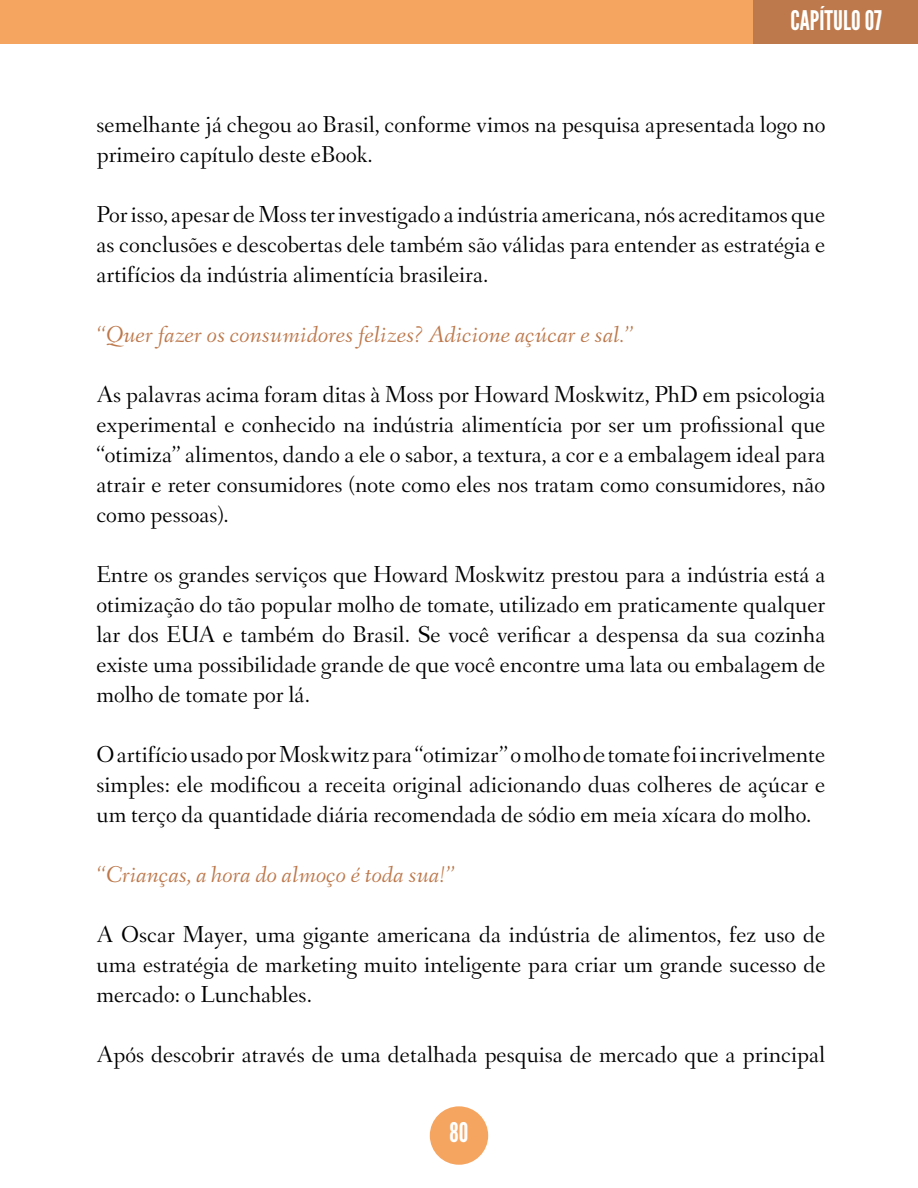
<style>
.page{position:relative;width:918px;height:1188px;background:#fff}
.page>*{position:absolute;margin:0;border:0;box-sizing:border-box;transform-origin:0 0}
.t1{font:27px "League Gothic";color:#fffffe}
.t2{font:27px "League Gothic";color:#fff}
.t3{font:24px/30px "Fanwood";color:#000;text-align:justify}
.t4{font:italic 24px "Fanwood";color:#bd784b}
</style>
<div class="page">
<div style="left:0;top:0;width:754px;height:44px;background:#f6a561"></div>
<div style="left:754px;top:0;width:164px;height:44px;background:#bd784b"></div>
<div style="left:430px;top:1106px;width:58px;height:59px;background:#f6a561;border-radius:50%"></div>
<p class="t1" style="left:790px;top:5px;width:93px">CAPÍTULO 07</p>
<p class="t3" style="left:96px;top:111px;width:731px">semelhante já chegou ao Brasil, conforme vimos na pesquisa apresentada logo no primeiro capítulo deste eBook.</p>
<p class="t3" style="left:96px;top:201px;width:730px">Por isso, apesar de Moss ter investigado a indústria americana, nós acreditamos que as conclusões e descobertas dele também são válidas para entender as estratégia e artifícios da indústria alimentícia brasileira.</p>
<p class="t4" style="left:96px;top:321px;width:540px">“Quer fazer os consumidores felizes? Adicione açúcar e sal.”</p>
<p class="t3" style="left:96px;top:381px;width:731px">As palavras acima foram ditas à Moss por Howard Moskwitz, PhD em psicologia experimental e conhecido na indústria alimentícia por ser um profissional que “otimiza” alimentos, dando a ele o sabor, a textura, a cor e a embalagem ideal para atrair e reter consumidores (note como eles nos tratam como consumidores, não como pessoas).</p>
<p class="t3" style="left:96px;top:561px;width:731px">Entre os grandes serviços que Howard Moskwitz prestou para a indústria está a otimização do tão popular molho de tomate, utilizado em praticamente qualquer lar dos EUA e também do Brasil. Se você verificar a despensa da sua cozinha existe uma possibilidade grande de que você encontre uma lata ou embalagem de molho de tomate por lá.</p>
<p class="t3" style="left:96px;top:741px;width:731px">O artifício usado por Moskwitz para “otimizar” o molho de tomate foi incrivelmente simples: ele modificou a receita original adicionando duas colheres de açúcar e um terço da quantidade diária recomendada de sódio em meia xícara do molho.</p>
<p class="t4" style="left:96px;top:861px;width:361px">“Crianças, a hora do almoço é toda sua!”</p>
<p class="t3" style="left:96px;top:921px;width:731px">A Oscar Mayer, uma gigante americana da indústria de alimentos, fez uso de uma estratégia de marketing muito inteligente para criar um grande sucesso de mercado: o Lunchables.</p>
<p class="t3" style="left:96px;top:1041px;width:731px">Após descobrir através de uma detalhada pesquisa de mercado que a principal</p>
<p class="t2" style="left:450px;top:1116px;width:20px">80</p>
</div>
